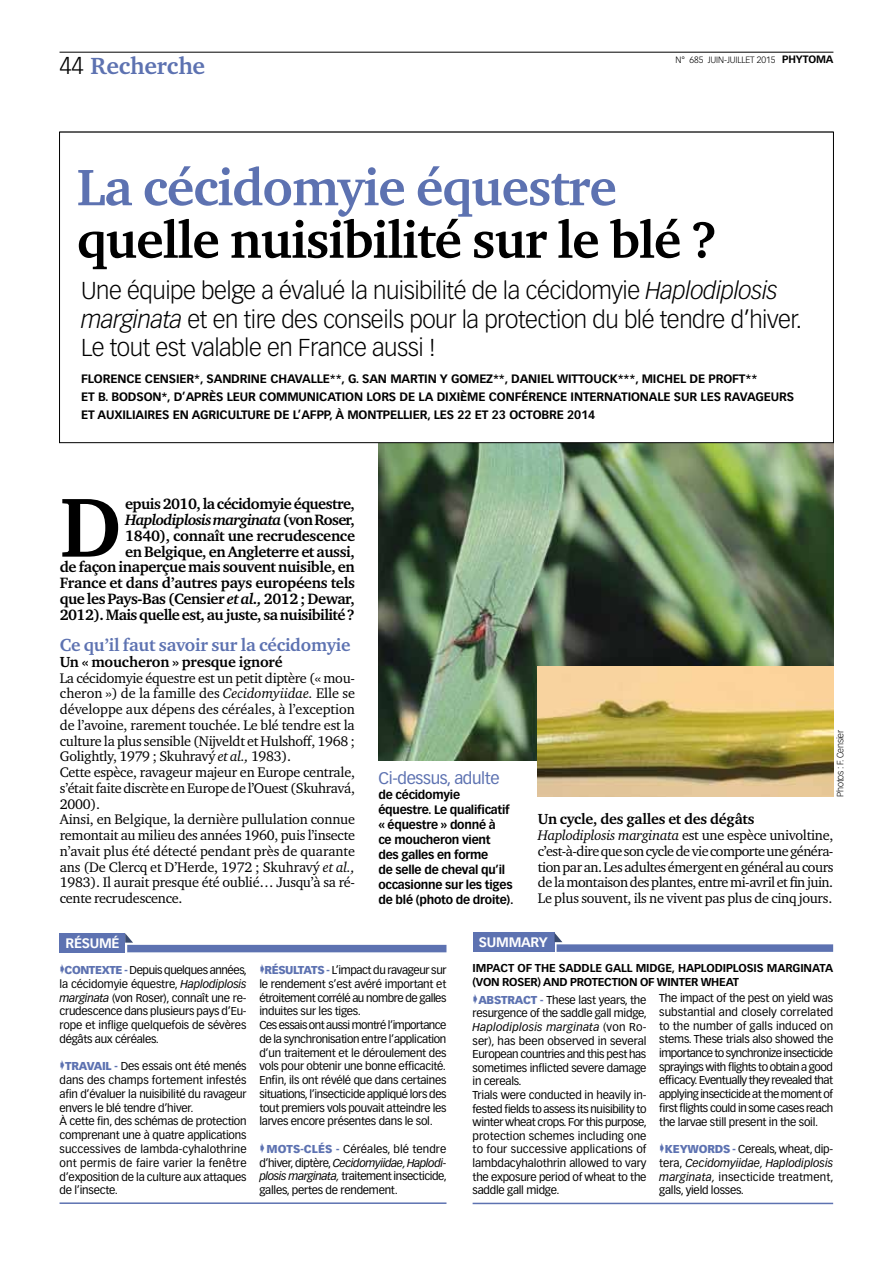
<style>
.page{position:relative;width:893px;height:1263px;background:#fff}
.page>*{position:absolute;margin:0;border:0;box-sizing:border-box;transform-origin:0 0}
.t1{font:700 85.8px "Charter ITC Std";color:#000}
.t2{font:700 52.5px "Charter ITC Std";letter-spacing:-.02em;color:#000}
.t3{font:700 52.5px "Charter ITC Std";letter-spacing:-.02em;color:#5d72b1}
.t4{font:300 24px/28.5px "Vectora LT Std";letter-spacing:-.02em;color:#000}
.t5{font:700 24px "Charter ITC Std";letter-spacing:-.01em;color:#5d72b1}
.t6{font:700 18px "Charter ITC Std";letter-spacing:-.01em;color:#5d72b1}
.t7{font:16.5px "Vectora LT Std";letter-spacing:-.02em;color:#5d72b1}
.t8{font:700 15.3px/15.8px "Charter ITC Std";letter-spacing:-.025em;color:#000;text-align:right}
.t9{font:700 15px "Charter ITC Std";letter-spacing:-.01em;color:#000}
.t10{font:14.25px/15.8px "Charter ITC Std";letter-spacing:-.02em;color:#000}
.t11{font:700 13.5px "Vectora LT Std";letter-spacing:-.02em;color:#fff}
.t12{font:700 12px/15px "Vectora LT Std";letter-spacing:-.01em;color:#000}
.t13{font:11.25px/13.8px "Vectora LT Std";letter-spacing:-.02em;color:#000;text-align:justify}
.t14{font:700 11.25px "Vectora LT Std";letter-spacing:-.01em;color:#000}
.t15{font:300 9px "Vectora LT Std";letter-spacing:-.01em;color:#000}
.s1{font-family:"Vectora LT Std";font-weight:300;color:#000}
.s2{font-weight:700;font-size:10.5px}
.s3{font-style:italic}
.s4{font-weight:900;color:#5d72b1}
</style>
<div class="page">
<hr style="left:60px;top:52px;width:773px;height:1px;background:#000">
<img style="left:378px;top:443px;width:456px;height:317px">
<div style="left:473px;top:932px;width:81px;height:20px;background:#5d72b1"></div>
<div style="left:557px;top:944px;width:276px;height:8px;background:#5d72b1"></div>
<svg style="left:554px;top:933px;width:8px;height:9px"></svg>
<hr style="left:473px;top:1203px;width:360px;height:1px;background:#5d72b1">
<div style="left:60px;top:933px;width:65px;height:19px;background:#5d72b1"></div>
<div style="left:127px;top:945px;width:319px;height:7px;background:#5d72b1"></div>
<svg style="left:125px;top:933px;width:8px;height:10px"></svg>
<hr style="left:60px;top:1202px;width:386px;height:2px;background:#5d72b1">
<img style="left:538px;top:667px;width:296px;height:130px">
<h3 class="t5" style="left:60px;top:51px;width:147px"><span class="s1">44</span> Recherche</h3>
<p class="t15" style="left:676px;top:55px;width:159px">N° 685 juin-juillet 2015 <span class="s2">PHYTOMA</span></p>
<h2 class="t3" style="left:77px;top:155px;width:541px">La cécidomyie équestre</h2>
<h2 class="t2" style="left:77px;top:207px;width:642px">quelle nuisibilité sur le blé ?</h2>
<h3 class="t4" style="left:81px;top:277px;width:723px">Une équipe belge a évalué la nuisibilité de la cécidomyie <span class="s3">Haplodiplosis marginata</span> et en tire des conseils pour la protection du blé tendre d’hiver.<br>Le tout est valable en France aussi !</h3>
<p class="t12" style="left:81px;top:369px;width:715px;line-height:18px">FLORENCE CENSIER*, SANDRINE CHAVALLE**, G. SAN MARTIN Y GOMEZ**, DANIEL WITTOUCK***, MICHEL DE PROFT**<br>ET B. BODSON*, D’APRÈS LEUR COMMUNICATION LORS DE LA DIXIÈME CONFÉRENCE INTERNATIONALE SUR LES RAVAG EURS<br>ET AUXILIAIRES EN AG RICULTURE DE L’AFPP, À MONTPELLIER, LES 22 ET 23 OCTOBRE 2014</p>
<p class="t8" style="left:60px;top:496px;width:297px">epuis 2010, la cécidomyie équestre, <span class="s3">Haplodiplosis marginata</span> (von Roser,<br>1840), connaît une recrudescence<br>en Belgique, en Angleterre et aussi,<br>de façon inaperçue mais souvent nuisible, en France et dans d’autres pays européens tels que les Pays-Bas (Censier <span class="s3">et al.,</span> 2012 ; Dewar, 2012). Mais quelle est, au juste, sa nuisibilité ?</p>
<h3 class="t6" style="left:60px;top:634px;width:292px">Ce qu’il faut savoir sur la cécidomyie</h3>
<h3 class="t9" style="left:60px;top:652px;width:224px">Un « moucheron » presque ignoré</h3>
<p class="t10" style="left:60px;top:670px;width:297px">La cécidomyie équestre est un petit diptère (« mou&shy;cheron ») de la famille des <span class="s3">Cecidomyiidae.</span> Elle se développe aux dépens des céréales, à l’exception de l’avoine, rarement touchée. Le blé tendre est la culture la plus sensible (Nijveldt et Hulshoff, 1968 ; Golightly, 1979 ; Skuhravý <span class="s3">et al.,</span> 1983).<br>Cette espèce, ravageur majeur en Europe centrale, s’était faite discrète en Europe de l’Ouest (Skuhravá, 2000).<br>Ainsi, en Belgique, la dernière pullulation connue remontait au milieu des années 1960, puis l’insecte n’avait plus été détecté pendant près de quarante ans (De Clercq et D’Herde, 1972 ; Skuhravý <span class="s3">et al., </span>1983). Il aurait presque été oublié… Jusqu’à sa ré&shy;cente recrudescence.</p>
<h1 class="t1" style="left:60px;top:474px;width:63px">D</h1>
<h3 class="t7" style="left:378px;top:768px;width:123px">Ci-dessus, adulte</h3>
<p class="t12" style="left:378px;top:787px;width:137px">DE CÉCIDOMYIE<br>ÉQUESTRE. LE QUALIFICATIF « ÉQUESTRE » DONNÉ À<br>CE MOUCHERON VIENT<br>DES GALLES EN FORME<br>DE SELLE DE CHEVAL QU’IL<br>OCCASIONNE SUR LES TIGES<br>DE BLÉ (PHOTO DE DROITE).</p>
<p class="t15" style="left:835px;top:797px;width:69px;rotate:-90deg">Photos : F. Censier</p>
<h3 class="t9" style="left:538px;top:810px;width:218px">Un cycle, des galles et des dégâts</h3>
<p class="t10" style="left:538px;top:827px;width:297px;text-align:justify"><span class="s3">Haplodiplosis marginata</span> est une espèce univoltine, c’est-à-dire que son cycle de vie comporte une généra&shy;tion par an. Les adultes émergent en général au cours de la montaison des plantes, entre mi-avril et fin juin.<br>Le plus souvent, ils ne vivent pas plus de cinq jours.</p>
<p class="t11" style="left:66px;top:935px;width:55px">RÉSUMÉ</p>
<p class="t11" style="left:479px;top:934px;width:70px">SUMMARY</p>
<p class="t13" style="left:60px;top:963px;width:189px;text-indent:5px"><span class="s4">CONTEXTE -</span> Depuis quelques années, la cécidomyie équestre, <span class="s3">Haplodiplosis marginata</span> (von Roser), connaît une re&shy;crudescence dans plusieurs pays d’Eu&shy;rope et inflige quelquefois de sévères dégâts aux céréales.</p>
<p class="t13" style="left:60px;top:1059px;width:189px;text-align:left;text-indent:6px"><span class="s4">TRAVAIL -</span> Des essais ont été menés dans des champs fortement infestés afin d’évaluer la nuisibilité du ravageur envers le blé tendre d’hiver.<br>À cette fin, des schémas de protection comprenant une à quatre applications successives de lambda-cyhalothrine ont permis de faire varier la fenêtre d’exposition de la culture aux attaques de l’insecte.</p>
<p class="t13" style="left:259px;top:963px;width:189px;text-align:left;text-indent:5px"><span class="s4">RÉSULTATS -</span> L’impact du ravageur sur le rendement s’est avéré important et étroitement corrélé au nombre de galles induites sur les tiges.<br>Ces essais ont aussi montré l’importance de la synchronisation entre l’application d’un traitement et le déroulement des vols pour obtenir une bonne efficacité.<br>Enfin, ils ont révélé que dans certaines situations, l’insecticide appliqué lors des tout premiers vols pouvait atteindre les larves encore présentes dans le sol.</p>
<p class="t13" style="left:259px;top:1142px;width:189px;text-indent:7px"><span class="s4">MOTS-CLÉS -</span> Céréales, blé tendre d’hiver, diptère, <span class="s3">Cecidomyiidae, Haplodi&shy;plosis marginata,</span> traitement insecticide, galles, pertes de rendement.</p>
<p class="t14" style="left:473px;top:961px;width:70px">IMPACT OF THE</p>
<p class="t14" style="left:559px;top:961px;width:23px">SADDLE</p>
<p class="t14" style="left:605px;top:961px;width:39px">GALL MID</p>
<p class="t14" style="left:658px;top:961px;width:51px">GE, HAPLODI</p>
<p class="t14" style="left:726px;top:961px;width:14px">PLOSIS</p>
<p class="t14" style="left:767px;top:961px;width:68px">MARGINATA</p>
<p class="t14" style="left:473px;top:975px;width:12px">(VON</p>
<p class="t14" style="left:502px;top:975px;width:8px">ROSER</p>
<p class="t14" style="left:538px;top:975px;width:47px">) AND PROTECTION</p>
<p class="t14" style="left:640px;top:975px;width:35px">OF WINTER</p>
<p class="t14" style="left:701px;top:975px;width:40px">WHEAT</p>
<p class="t13" style="left:473px;top:993px;width:176px;text-align:left;text-indent:6px"><span class="s4">ABSTRACT -</span> These last years, the resurgence of the saddle gall midge, <span class="s3">Haplodiplosis marginata</span> (von Ro&shy;ser), has been observed in several European countries and this pest has sometimes inflicted severe damage in cereals.<br>Trials were conducted in heavily in&shy;fested fields to assess its nuisibility to winter wheat crops. For this purpose, protection schemes including one to four successive applications of lambdacyhalothrin allowed to vary the exposure period of wheat to the saddle gall midge.</p>
<p class="t13" style="left:659px;top:991px;width:175px">The impact of the pest on yield was substantial and closely correlated to the number of galls induced on stems. These trials also showed the importance to synchronize insecticide sprayings with flights to obtain a good efficacy. Eventually they revealed that applying insecticide at the moment of first flights could in some cases reach the larvae still present in the soil.</p>
<p class="t13" style="left:659px;top:1142px;width:176px;text-indent:6px"><span class="s4">KEYWORDS -</span> Cereals, wheat, dip&shy;tera, <span class="s3">Cecidomyiidae, Haplodiplosis marginata,</span> insecticide treatment, galls, yield losses.</p>
</div>
